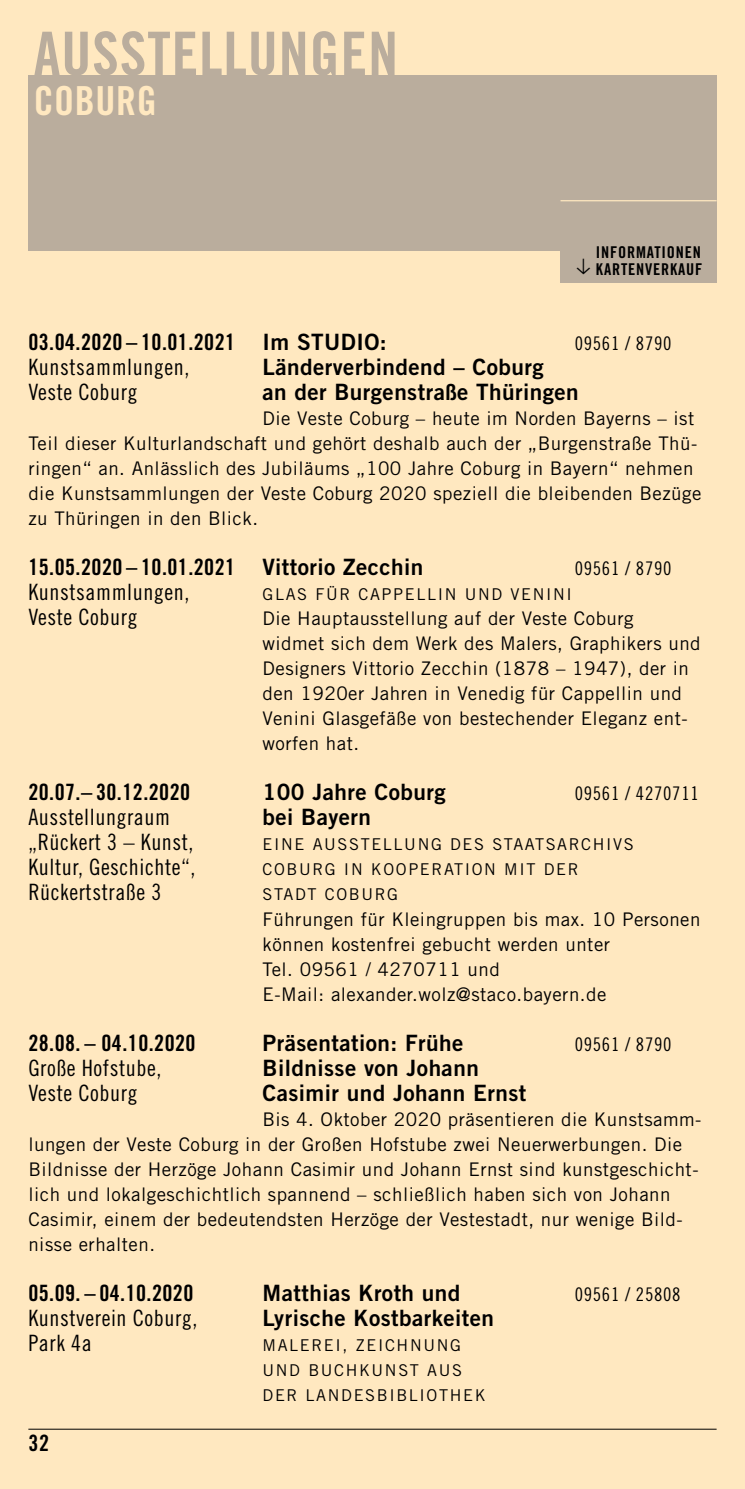
<style>
.page{position:relative;width:745px;height:1489px;background:#fff}
.page>*{position:absolute;margin:0;border:0;box-sizing:border-box;transform-origin:0 0}
.t1{font:60px "Trade Gothic LT Bold Cond Twenty";letter-spacing:.015em;color:#baad9d}
.t2{font:40px "Trade Gothic LT Bold Cond Twenty";letter-spacing:.015em;color:#ffe8c0}
.t3{font:22.5px "Trade Gothic LT Cond Eighteen";letter-spacing:.025em;color:#000}
.t4{font:22.5px "Trade Gothic LT Bold Two";letter-spacing:.02em;color:#000}
.t5{font:22.5px "Trade Gothic LT Bold Cond Twenty";letter-spacing:.02em;color:#000}
.t6{font:18.75px/25px "Trade Gothic LT";letter-spacing:.025em;color:#000}
.t7{font:18.75px "Trade Gothic LT Cond Eighteen";letter-spacing:.04em;color:#000}
.t8{font:16.25px "Trade Gothic LT";letter-spacing:.1em;color:#000}
.t9{font:16.25px "Trade Gothic LT Bold Cond Twenty";letter-spacing:.05em;color:#000}
.s1{font-family:"Trade Gothic LT Bold Two"}
</style>
<div class="page">
<div style="left:0;top:0;width:744px;height:1488px;background:#ffe8c0"></div>
<hr style="left:28px;top:1428px;width:688px;height:1px;background:#000">
<div style="left:28px;top:75px;width:688px;height:175px;background:#baad9d"></div>
<div style="left:560px;top:232px;width:156px;height:51px;background:#baad9d"></div>
<hr style="left:560px;top:200px;width:156px;height:1px;background:#ffe8c0">
<h1 class="t1" style="left:34px;top:17px;width:366px">AUSSTELLUNGEN</h1>
<h2 class="t2" style="left:34px;top:76px;width:125px">COBURG</h2>
<p class="t9" style="left:574px;top:242px;width:128px">INFORMATIONEN</p>
<p class="t9" style="left:574px;top:259px;width:126px">▲ KARTENVERKAUF</p>
<p class="t5" style="left:28px;top:328px;width:359px">03.04.2020 – 10.01.2021 <span class="s1">Im STUDIO:</span></p>
<p class="t7" style="left:574px;top:332px;width:98px">09561 / 8790</p>
<p class="t3" style="left:28px;top:354px;width:162px">Kunstsammlungen,</p>
<p class="t4" style="left:262px;top:353px;width:282px">Länderverbindend – Coburg</p>
<p class="t3" style="left:28px;top:379px;width:111px">Veste Coburg</p>
<p class="t4" style="left:262px;top:378px;width:317px">an der Burgenstraße Thüringen</p>
<p class="t6" style="left:28px;top:406px;width:674px;text-indent:234px">Die Veste Coburg – heute im Norden Bayerns – ist Teil dieser Kulturlandschaft und gehört deshalb auch der „Burgenstraße Thü&shy;ringen“ an. Anlässlich des Jubiläums „100 Jahre Coburg in Bayern“ nehmen die Kunstsammlungen der Veste Coburg 2020 speziell die bleibenden Bezüge zu Thüringen in den Blick.</p>
<p class="t5" style="left:28px;top:553px;width:396px">15.05.2020 – 10.01.2021 <span class="s1">Vittorio Zecchin</span></p>
<p class="t7" style="left:574px;top:557px;width:98px">09561 / 8790</p>
<p class="t3" style="left:28px;top:579px;width:162px">Kunstsammlungen,</p>
<p class="t8" style="left:262px;top:584px;width:24px">Glas</p>
<p class="t8" style="left:315px;top:584px;width:67px">für Cappellin</p>
<p class="t8" style="left:464px;top:584px;width:13px">und</p>
<p class="t8" style="left:510px;top:584px;width:22px">Venini</p>
<p class="t3" style="left:28px;top:604px;width:111px">Veste Coburg</p>
<p class="t6" style="left:262px;top:606px;width:439px">Die Hauptausstellung auf der Veste Coburg<br>widmet sich dem Werk des Malers, Graphikers und Designers Vittorio Zecchin (1878 – 1947), der in den 1920er Jahren in Venedig für Cappellin und Venini Glasgefäße von bestechender Eleganz ent&shy;worfen hat.</p>
<p class="t5" style="left:28px;top:778px;width:163px">20.07.– 30.12.2020</p>
<p class="t4" style="left:262px;top:778px;width:184px">100 Jahre Coburg</p>
<p class="t7" style="left:574px;top:782px;width:125px">09561 / 4270711</p>
<p class="t3" style="left:28px;top:804px;width:143px">Ausstellungraum</p>
<p class="t4" style="left:262px;top:803px;width:110px">bei Bayern</p>
<p class="t3" style="left:28px;top:829px;width:167px">„Rückert 3 – Kunst,</p>
<p class="t8" style="left:262px;top:834px;width:22px">Eine</p>
<p class="t8" style="left:312px;top:834px;width:25px">Ausstellung</p>
<p class="t8" style="left:450px;top:834px;width:12px">des</p>
<p class="t8" style="left:492px;top:834px;width:24px">Staatsarchivs</p>
<p class="t3" style="left:28px;top:854px;width:168px">Kultur, Geschichte“,</p>
<p class="t8" style="left:262px;top:859px;width:25px">Coburg</p>
<p class="t8" style="left:344px;top:859px;width:52px">in Kooperation</p>
<p class="t8" style="left:504px;top:859px;width:11px">mit</p>
<p class="t8" style="left:543px;top:859px;width:12px">der</p>
<p class="t3" style="left:28px;top:879px;width:134px">Rückertstraße 3</p>
<p class="t8" style="left:262px;top:884px;width:24px">Stadt</p>
<p class="t8" style="left:324px;top:884px;width:25px">Coburg</p>
<p class="t6" style="left:262px;top:906px;width:439px">Führungen für Kleingruppen bis max. 10 Personen können kostenfrei gebucht werden unter<br>Tel. 09561 / 4270711 und<br>E-Mail: alexander.wolz@staco.bayern.de</p>
<p class="t5" style="left:28px;top:1028px;width:169px">28.08. – 04.10.2020</p>
<p class="t4" style="left:262px;top:1028px;width:202px">Präsentation: Frühe</p>
<p class="t7" style="left:574px;top:1032px;width:98px">09561 / 8790</p>
<p class="t3" style="left:28px;top:1054px;width:134px">Große Hofstube,</p>
<p class="t4" style="left:262px;top:1053px;width:218px">Bildnisse von Johann</p>
<p class="t3" style="left:28px;top:1079px;width:111px">Veste Coburg</p>
<p class="t4" style="left:262px;top:1078px;width:265px">Casimir und Johann Ernst</p>
<p class="t6" style="left:28px;top:1106px;width:674px;text-indent:234px">Bis 4. Oktober 2020 präsentieren die Kunstsamm&shy;lungen der Veste Coburg in der Großen Hofstube zwei Neuerwerbungen. Die Bildnisse der Herzöge Johann Casimir und Johann Ernst sind kunstgeschicht&shy;lich und lokalgeschichtlich spannend – schließlich haben sich von Johann Casimir, einem der bedeutendsten Herzöge der Vestestadt, nur wenige Bild&shy;nisse erhalten.</p>
<p class="t5" style="left:28px;top:1278px;width:166px">05.09. – 04.10.2020</p>
<p class="t4" style="left:262px;top:1278px;width:199px">Matthias Kroth und</p>
<p class="t7" style="left:574px;top:1282px;width:107px">09561 / 25808</p>
<p class="t3" style="left:28px;top:1304px;width:170px">Kunstverein Coburg,</p>
<p class="t4" style="left:262px;top:1303px;width:233px">Lyrische Kostbarkeiten</p>
<p class="t3" style="left:28px;top:1329px;width:65px">Park 4a</p>
<p class="t8" style="left:262px;top:1334px;width:27px">Malerei</p>
<p class="t8" style="left:342px;top:1334px;width:37px">, Zeichnung</p>
<p class="t8" style="left:262px;top:1359px;width:10px">und</p>
<p class="t8" style="left:308px;top:1359px;width:26px">Buchkunst</p>
<p class="t8" style="left:427px;top:1359px;width:13px">aus</p>
<p class="t8" style="left:262px;top:1384px;width:9px">der</p>
<p class="t8" style="left:305px;top:1384px;width:23px">Landesbibliothek</p>
<p class="t5" style="left:28px;top:1428px;width:22px">32</p>
</div>
